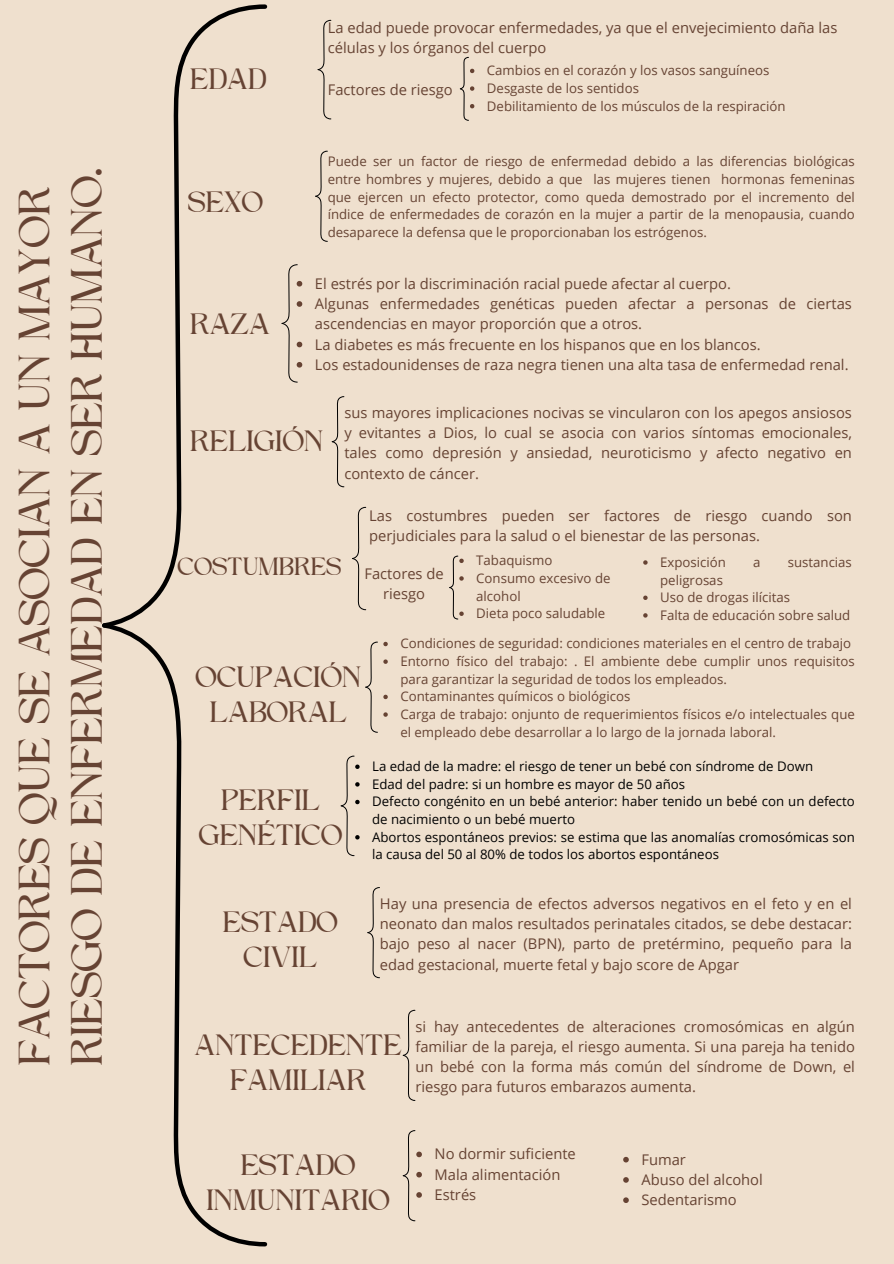
<style>
.page{position:relative;width:894px;height:1264px;background:#fff}
.page>*{position:absolute;margin:0;border:0;box-sizing:border-box;transform-origin:0 0}
.t1{font:44.7px/52.3px "Higuen";color:#664333}
.t2{font:30px/34.8px "Higuen";color:#664333;text-align:center}
.t3{font:25.5px "Higuen";color:#664333}
.t4{font:14.7px/20.2px "Open Sans";color:#664333}
.t5{font:13.2px/17.7px "Open Sans";color:#664333}
.t6{font:13.2px/17.7px "Open Sans";color:#000}
</style>
<div class="page">
<div style="left:0;top:0;width:893px;height:1263px;background:#efe0ce"></div>
<svg style="left:117px;top:4px;width:151px;height:616px"></svg>
<svg style="left:102px;top:620px;width:166px;height:627px"></svg>
<svg style="left:317px;top:20px;width:14px;height:99px"></svg>
<svg style="left:315px;top:151px;width:12px;height:91px"></svg>
<svg style="left:281px;top:264px;width:21px;height:118px"></svg>
<svg style="left:332px;top:396px;width:12px;height:91px"></svg>
<svg style="left:352px;top:507px;width:14px;height:103px"></svg>
<svg style="left:365px;top:641px;width:12px;height:91px"></svg>
<svg style="left:383px;top:642px;width:4px;height:4px"></svg>
<svg style="left:383px;top:659px;width:4px;height:5px"></svg>
<svg style="left:383px;top:694px;width:4px;height:5px"></svg>
<svg style="left:383px;top:712px;width:4px;height:4px"></svg>
<svg style="left:340px;top:755px;width:19px;height:101px"></svg>
<svg style="left:367px;top:887px;width:13px;height:91px"></svg>
<svg style="left:403px;top:1009px;width:12px;height:91px"></svg>
<svg style="left:403px;top:1130px;width:19px;height:90px"></svg>
<svg style="left:460px;top:57px;width:14px;height:63px"></svg>
<svg style="left:449px;top:556px;width:14px;height:63px"></svg>
<svg style="left:643px;top:560px;width:4px;height:4px"></svg>
<svg style="left:643px;top:595px;width:4px;height:5px"></svg>
<svg style="left:643px;top:613px;width:4px;height:4px"></svg>
<svg style="left:623px;top:1156px;width:5px;height:6px"></svg>
<svg style="left:623px;top:1177px;width:5px;height:5px"></svg>
<svg style="left:623px;top:1197px;width:5px;height:5px"></svg>
<p class="t1" style="left:12px;top:1065px;width:898px;rotate:-90deg">FACTORES QUE SE ASOCIAN A UN MAYOR<br>RIESGO DE ENFERMEDAD EN SER HUMANO.</p>
<p class="t2" style="left:190px;top:64px;width:78px">EDAD</p>
<h4 class="t2" style="left:188px;top:186px;width:77px">SEXO</h4>
<p class="t2" style="left:190px;top:309px;width:81px">RAZA</p>
<p class="t4" style="left:328px;top:17px;width:511px">La edad puede provocar enfermedades, ya que el envejecimiento daña las células y los órganos del cuerpo</p>
<h4 class="t4" style="left:328px;top:79px;width:127px">Factores de riesgo</h4>
<p class="t5" style="left:487px;top:61px;width:284px">Cambios en el corazón y los vasos sanguíneos</p>
<p class="t5" style="left:487px;top:79px;width:153px">Desgaste de los sentidos</p>
<p class="t5" style="left:487px;top:97px;width:300px">Debilitamiento de los músculos de la respiración</p>
<p class="t5" style="left:328px;top:152px;width:528px;text-align:justify">Puede ser un factor de riesgo de enfermedad debido a las diferencias biológicas entre hombres y mujeres, debido a que las mujeres tienen hormonas femeninas que ejercen un efecto protector, como queda demostrado por el incremento del índice de enfermedades de corazón en la mujer a partir de la menopausia, cuando desaparece la defensa que le proporcionaban los estrógenos.</p>
<p class="t4" style="left:315px;top:273px;width:417px">El estrés por la discriminación racial puede afectar al cuerpo.</p>
<p class="t4" style="left:315px;top:293px;width:538px">Algunas enfermedades genéticas pueden afectar a personas de ciertas ascendencias en mayor proporción que a otros.</p>
<h2 class="t4" style="left:315px;top:334px;width:447px">La diabetes es más frecuente en los hispanos que en los blancos.</h2>
<h4 class="t4" style="left:315px;top:354px;width:535px">Los estadounidenses de raza negra tienen una alta tasa de enfermedad renal.</h4>
<h1 class="t2" style="left:190px;top:425px;width:135px">RELIGIÓN</h1>
<p class="t4" style="left:344px;top:402px;width:509px;text-align:justify">sus mayores implicaciones nocivas se vincularon con los apegos ansiosos y evitantes a Dios, lo cual se asocia con varios síntomas emocionales, tales como depresión y ansiedad, neuroticismo y afecto negativo en contexto de cáncer.</p>
<h2 class="t4" style="left:369px;top:505px;width:484px">Las costumbres pueden ser factores de riesgo cuando son perjudiciales para la salud o el bienestar de las personas.</h2>
<p class="t3" style="left:178px;top:556px;width:165px">COSTUMBRES</p>
<p class="t4" style="left:364px;top:563px;width:81px;text-align:center">Factores de riesgo</p>
<p class="t5" style="left:476px;top:551px;width:78px">Tabaquismo</p>
<h2 class="t5" style="left:476px;top:569px;width:136px">Consumo excesivo de alcohol</h2>
<p class="t5" style="left:476px;top:604px;width:130px">Dieta poco saludable</p>
<p class="t5" style="left:660px;top:553px;width:67px">Exposición</p>
<p class="t5" style="left:753px;top:553px;width:9px">a</p>
<p class="t5" style="left:787px;top:553px;width:66px">sustancias</p>
<p class="t5" style="left:660px;top:570px;width:64px">peligrosas</p>
<p class="t5" style="left:660px;top:588px;width:131px">Uso de drogas ilícitas</p>
<p class="t5" style="left:660px;top:606px;width:192px">Falta de educación sobre salud</p>
<p class="t2" style="left:196px;top:662px;width:167px">OCUPACIÓN<br>LABORAL</p>
<p class="t2" style="left:199px;top:785px;width:145px">PERFIL<br>GENÉTICO</p>
<p class="t5" style="left:400px;top:634px;width:452px">Condiciones de seguridad: condiciones materiales en el centro de trabajo</p>
<p class="t5" style="left:400px;top:652px;width:456px">Entorno físico del trabajo: . El ambiente debe cumplir unos requisitos para garantizar la seguridad de todos los empleados.</p>
<p class="t5" style="left:400px;top:687px;width:231px">Contaminantes químicos o biológicos</p>
<h2 class="t5" style="left:400px;top:705px;width:456px">Carga de trabajo: onjunto de requerimientos físicos e/o intelectuales que el empleado debe desarrollar a lo largo de la jornada laboral.</h2>
<h4 class="t6" style="left:372px;top:757px;width:442px">La edad de la madre: el riesgo de tener un bebé con síndrome de Down</h4>
<h2 class="t6" style="left:372px;top:774px;width:314px">Edad del padre: si un hombre es mayor de 50 años</h2>
<p class="t6" style="left:372px;top:792px;width:484px">Defecto congénito en un bebé anterior: haber tenido un bebé con un defecto de nacimiento o un bebé muerto</p>
<h4 class="t6" style="left:372px;top:827px;width:484px">Abortos espontáneos previos: se estima que las anomalías cromosómicas son la causa del 50 al 80% de todos los abortos espontáneos</h4>
<p class="t2" style="left:223px;top:907px;width:117px">ESTADO<br>CIVIL</p>
<p class="t4" style="left:380px;top:893px;width:473px;text-align:justify">Hay una presencia de efectos adversos negativos en el feto y en el neonato dan malos resultados perinatales citados, se debe destacar: bajo peso al nacer (BPN), parto de pretérmino, pequeño para la edad gestacional, muerte fetal y bajo score de Apgar</p>
<p class="t2" style="left:195px;top:1030px;width:209px">ANTECEDENTE<br>FAMILIAR</p>
<h3 class="t4" style="left:415px;top:1015px;width:441px;text-align:justify">si hay antecedentes de alteraciones cromosómicas en algún familiar de la pareja, el riesgo aumenta. Si una pareja ha tenido un bebé con la forma más común del síndrome de Down, el riesgo para futuros embarazos aumenta.</h3>
<p class="t2" style="left:207px;top:1150px;width:185px">ESTADO<br>INMUNITARIO</p>
<p class="t4" style="left:434px;top:1143px;width:143px">No dormir suficiente</p>
<p class="t4" style="left:434px;top:1163px;width:127px">Mala alimentación</p>
<p class="t4" style="left:434px;top:1184px;width:43px">Estrés</p>
<p class="t4" style="left:641px;top:1148px;width:46px">Fumar</p>
<h2 class="t4" style="left:641px;top:1169px;width:123px">Abuso del alcohol</h2>
<p class="t4" style="left:641px;top:1189px;width:97px">Sedentarismo</p>
</div>
